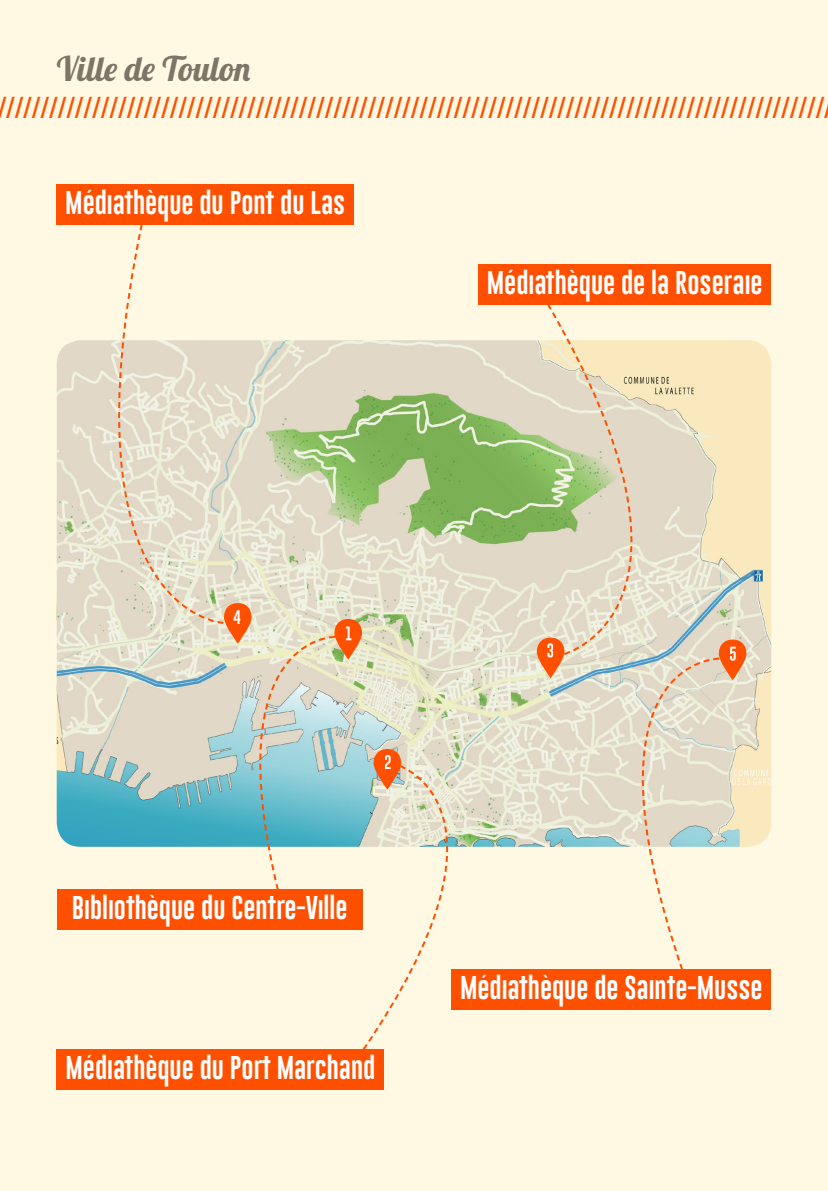
<style>
.page{position:relative;width:828px;height:1191px;background:#fff9e3}
.page>*{position:absolute;margin:0;border:0;box-sizing:border-box;transform-origin:0 0}
.t1{font:34px "Lobster 1.4";color:#7d7567}
.t2{font:condensed 30px "Akzidenz Grotesk BQ";color:#ff5000}
.t3{font:24px "Gobold Lowplus";color:#fff}
</style>
<div class="page">
<img style="left:57px;top:340px;width:714px;height:506px">
<div style="left:451px;top:969px;width:320px;height:40px;background:#ff5000"></div>
<div style="left:57px;top:1049px;width:327px;height:40px;background:#ff5000"></div>
<div style="left:478px;top:264px;width:293px;height:40px;background:#ff5000"></div>
<div style="left:57px;top:184px;width:297px;height:40px;background:#ff5000"></div>
<div style="left:57px;top:890px;width:306px;height:40px;background:#ff5000"></div>
<svg style="left:224px;top:603px;width:28px;height:40px"></svg>
<svg style="left:233px;top:610px;width:7px;height:14px"></svg>
<svg style="left:537px;top:637px;width:27px;height:41px"></svg>
<div style="left:373px;top:749px;width:28px;height:40px;background:#ff5000;border-radius:14px"></div>
<svg style="left:385px;top:755px;width:6px;height:9px"></svg>
<svg style="left:334px;top:619px;width:28px;height:40px"></svg>
<svg style="left:346px;top:626px;width:5px;height:14px"></svg>
<svg style="left:719px;top:639px;width:27px;height:41px"></svg>
<svg style="left:730px;top:646px;width:5px;height:14px"></svg>
<svg style="left:545px;top:304px;width:181px;height:352px;background:#e5dcc2"></svg>
<svg style="left:575px;top:656px;width:146px;height:313px"></svg>
<svg style="left:361px;top:764px;width:166px;height:285px"></svg>
<svg style="left:217px;top:635px;width:120px;height:255px"></svg>
<svg style="left:61px;top:224px;width:164px;height:401px"></svg>
<h1 class="t1" style="left:57px;top:46px;width:195px">Ville de Toulon</h1>
<p class="t2" style="left:-3px;top:90px;width:828px">////////////////////////////////////////////////////////////////////////////////////////////////</p>
<p class="t3" style="left:65px;top:187px;width:281px">Médiathèque du Pont du Las</p>
<p class="t3" style="left:487px;top:267px;width:277px">Médiathèque de la Roseraie</p>
<p class="t3" style="left:72px;top:892px;width:277px">Bibliothèque du Centre-Ville</p>
<p class="t3" style="left:65px;top:1052px;width:311px">Médiathèque du Port Marchand</p>
<p class="t3" style="left:460px;top:972px;width:304px">Médiathèque de Sainte-Musse</p>
</div>
